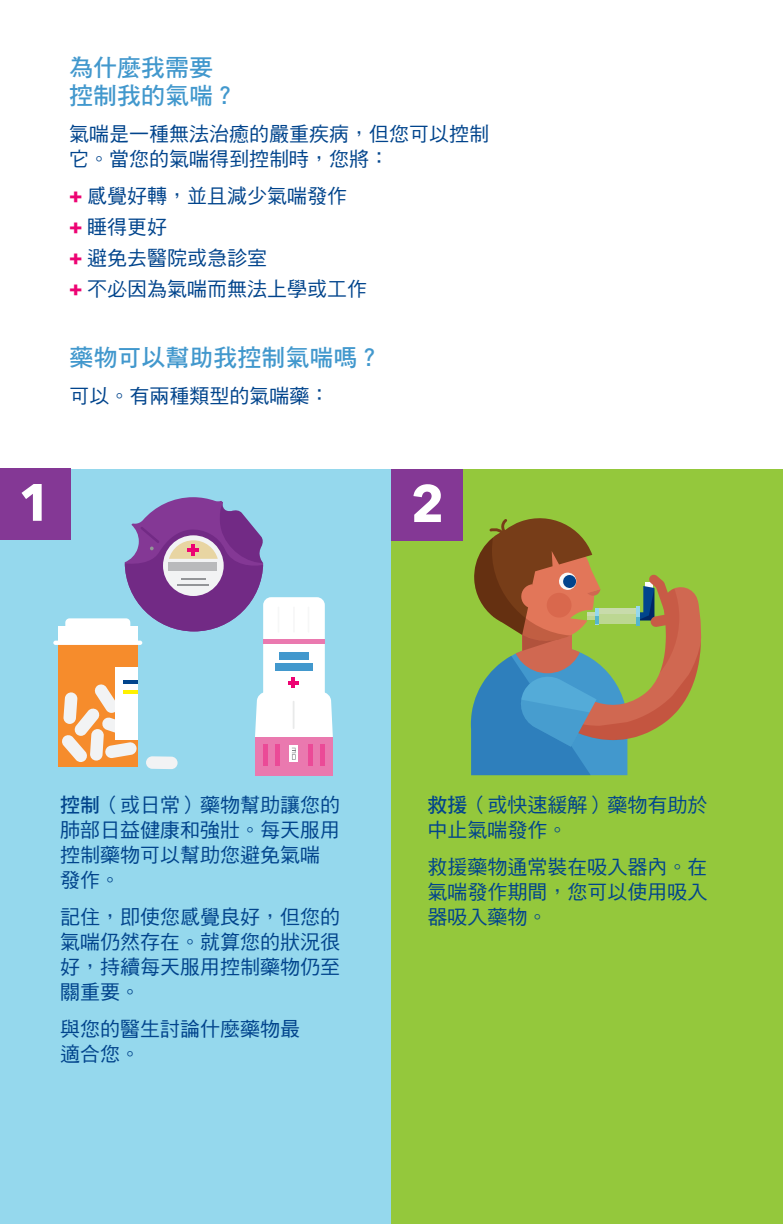
<style>
.page{position:relative;width:783px;height:1224px;background:#fff}
.page>*{position:absolute;margin:0;border:0;box-sizing:border-box;transform-origin:0 0}
.caption_head{font:700 52px "Avenir Next";color:#fff}
.text_subhead{font:24px/28px "DF Hei Std W7";color:#4298cd}
.text{font:20px/25px "DF Hei Std W5";color:#01448c}
.s1{font-family:"Avenir Next";font-weight:800;color:#ed0373}
.s2{font-family:"DF Hei Std W7"}
</style>
<div class="page">
<div style="left:0;top:469px;width:392px;height:755px;background:#95d8ed"></div>
<div style="left:392px;top:469px;width:391px;height:755px;background:#94c83c"></div>
<svg style="left:471px;top:518px;width:231px;height:257px"></svg>
<div style="left:547px;top:593px;width:25px;height:25px;background:#d9684d;border-radius:50%"></div>
<div style="left:263px;top:597px;width:62px;height:136px;background:#fff;border-radius:8px"></div>
<div style="left:255px;top:737px;width:78px;height:38px;background:#ea79af"></div>
<div style="left:263px;top:744px;width:5px;height:22px;background:#eb4a97"></div>
<div style="left:275px;top:744px;width:5px;height:22px;background:#eb4a97"></div>
<div style="left:308px;top:744px;width:5px;height:22px;background:#eb4a97"></div>
<hr style="left:321px;top:744px;width:4px;height:22px;background:#eb4a97">
<div style="left:289px;top:745px;width:9px;height:17px;background:#fff"></div>
<div style="left:263px;top:639px;width:62px;height:5px;background:#ea79af"></div>
<div style="left:279px;top:653px;width:29px;height:7px;background:#4298cd"></div>
<div style="left:275px;top:663px;width:37px;height:8px;background:#4298cd"></div>
<svg style="left:255px;top:677px;width:78px;height:60px"></svg>
<svg style="left:292px;top:748px;width:4px;height:12px"></svg>
<hr style="left:293px;top:607px;width:2px;height:26px;background:#939598">
<div style="left:59px;top:643px;width:79px;height:124px;background:#f68c2c"></div>
<svg style="left:146px;top:756px;width:32px;height:13px"></svg>
<svg style="left:62px;top:684px;width:75px;height:78px"></svg>
<svg style="left:65px;top:497px;width:198px;height:135px"></svg>
<div style="left:59px;top:626px;width:79px;height:17px;background:#fff"></div>
<hr style="left:53px;top:641px;width:89px;height:4px;background:#fff;border-radius:2px">
<div style="left:115px;top:668px;width:23px;height:72px;background:#fff"></div>
<hr style="left:123px;top:680px;width:15px;height:3px;background:#01448c">
<hr style="left:123px;top:690px;width:15px;height:4px;background:#fff101">
<div style="left:0;top:468px;width:71px;height:72px;background:#843895"></div>
<div style="left:392px;top:469px;width:72px;height:72px;background:#843895"></div>
<p class="text_subhead" style="left:69px;top:53px;width:169px">為什麼我需要控制我的氣喘？</p>
<p class="text" style="left:69px;top:121px;width:421px">氣喘是一種無法治癒的嚴重疾病，但您可以控制它。當您的氣喘得到控制時，您將：</p>
<p class="text" style="left:69px;top:183px;width:279px"><span class="s1">+</span> 感覺好轉，並且減少氣喘發作</p>
<p class="text" style="left:69px;top:214px;width:99px"><span class="s1">+</span> 睡得更好</p>
<p class="text" style="left:69px;top:245px;width:199px"><span class="s1">+</span> 避免去醫院或急診室</p>
<p class="text" style="left:69px;top:276px;width:299px"><span class="s1">+</span> 不必因為氣喘而無法上學或工作</p>
<p class="text_subhead" style="left:69px;top:343px;width:313px">藥物可以幫助我控制氣喘嗎？</p>
<p class="text" style="left:69px;top:383px;width:261px">可以。有兩種類型的氣喘藥：</p>
<h1 class="caption_head" style="left:18px;top:458px;width:35px">1</h1>
<p class="caption_head" style="left:411px;top:459px;width:35px">2</p>
<p class="text" style="left:60px;top:792px;width:281px"><span class="s2">控制</span>（或日常）藥物幫助讓您的肺部日益健康和強壯。每天服用控制藥物可以幫助您避免氣喘發作。</p>
<p class="text" style="left:60px;top:904px;width:281px;text-align:justify">記住，即使您感覺良好，但您的氣喘仍然存在。就算您的狀況很好，持續每天服用控制藥物仍至關重要。</p>
<p class="text" style="left:60px;top:1016px;width:241px">與您的醫生討論什麼藥物最適合您。</p>
<p class="text" style="left:428px;top:792px;width:281px"><span class="s2">救援</span>（或快速緩解）藥物有助於中止氣喘發作。</p>
<p class="text" style="left:428px;top:854px;width:281px;text-align:justify">救援藥物通常裝在吸入器內。在氣喘發作期間，您可以使用吸入器吸入藥物。</p>
</div>
